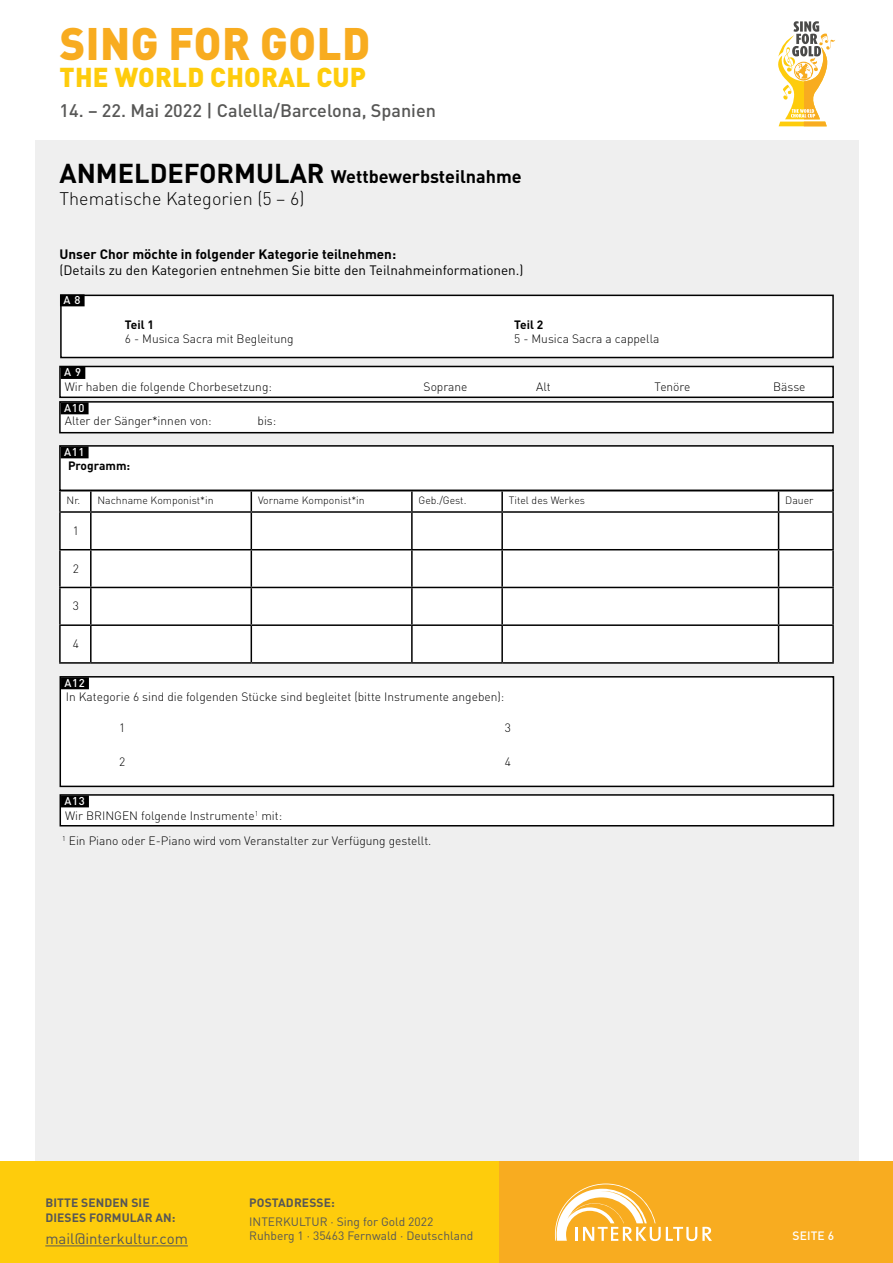
<style>
.page{position:relative;width:893px;height:1263px;background:#fff}
.page>*{position:absolute;margin:0;border:0;box-sizing:border-box;transform-origin:0 0}
.t1{font:900 45px "DIN Pro";letter-spacing:.01em;color:#f8ac20;scale:.96 1}
.t2{font:900 27px "DIN Pro";letter-spacing:.01em;color:#fecc0c;scale:.96 1}
.t3{font:300 18px/21.6px "DIN Pro";color:#000}
.t4{font:500 18px "DIN Pro";color:#575756}
.t5{font:15px "DIN Pro";color:#575756}
.t6{font:13.5px "DIN Pro";color:#000}
.t7{font:700 13.5px "DIN Pro";color:#000}
.t8{font:300 12px/25px "DIN Pro";color:#000}
.t9{font:12px/14.4px "DIN Pro";color:#575756}
.t10{font:700 12px/14.4px "DIN Pro";letter-spacing:.01em;color:#575756}
.t11{font:700 12px "DIN Pro";color:#000}
.t12{font:500 12px "DIN Pro";letter-spacing:.01em;color:#fff}
.t13{font:500 11.25px "DIN Pro";letter-spacing:.06em;color:#fff}
.t14{font:300 10.5px "DIN Pro";color:#000}
.s1{font-weight:700;font-size:27px}
.s2{font-weight:700}
</style>
<div class="page">
<div style="left:0;top:1161px;width:819px;height:102px;background:#fecc0c"></div>
<div style="left:500px;top:1161px;width:393px;height:102px;background:#f8ac20"></div>
<div style="left:35px;top:140px;width:823px;height:1021px;background:#efefef"></div>
<svg style="left:555px;top:1183px;width:157px;height:58px"></svg>
<svg style="left:778px;top:21px;width:57px;height:105px"></svg>
<div style="left:60px;top:677px;width:773px;height:109px;background:#fff"></div>
<div style="left:61px;top:677px;width:28px;height:12px;background:#000"></div>
<div style="left:60px;top:676px;width:774px;height:111px;border:2px solid #000"></div>
<div style="left:61px;top:295px;width:772px;height:62px;background:#fff"></div>
<div style="left:60px;top:295px;width:774px;height:63px;border:2px solid #000"></div>
<div style="left:60px;top:294px;width:25px;height:12px;background:#000"></div>
<div style="left:60px;top:366px;width:773px;height:31px;background:#fff"></div>
<div style="left:61px;top:367px;width:24px;height:12px;background:#000"></div>
<div style="left:59px;top:366px;width:775px;height:32px;border:2px solid #000"></div>
<div style="left:60px;top:402px;width:773px;height:31px;background:#fff"></div>
<div style="left:61px;top:402px;width:28px;height:12px;background:#000"></div>
<div style="left:59px;top:401px;width:775px;height:32px;border:2px solid #000"></div>
<div style="left:60px;top:446px;width:773px;height:44px;background:#fff"></div>
<div style="left:61px;top:446px;width:28px;height:12px;background:#000"></div>
<div style="left:59px;top:445px;width:775px;height:46px;border:2px solid #000"></div>
<div style="left:61px;top:513px;width:771px;height:149px;background:#fff"></div>
<hr style="left:59px;top:490px;width:32px;height:1px;background:#000">
<hr style="left:59px;top:491px;width:2px;height:20px;background:#000">
<hr style="left:91px;top:490px;width:160px;height:1px;background:#000">
<hr style="left:251px;top:490px;width:161px;height:1px;background:#000">
<hr style="left:412px;top:490px;width:90px;height:1px;background:#000">
<hr style="left:502px;top:490px;width:277px;height:1px;background:#000">
<hr style="left:779px;top:490px;width:55px;height:1px;background:#000">
<div style="left:60px;top:491px;width:772px;height:20px;background:#fff"></div>
<hr style="left:832px;top:491px;width:2px;height:20px;background:#000">
<hr style="left:59px;top:511px;width:32px;height:2px;background:#000">
<hr style="left:59px;top:513px;width:2px;height:36px;background:#000">
<hr style="left:91px;top:511px;width:160px;height:2px;background:#000">
<hr style="left:90px;top:513px;width:2px;height:36px;background:#000">
<hr style="left:251px;top:511px;width:161px;height:2px;background:#000">
<hr style="left:251px;top:513px;width:1px;height:36px;background:#000">
<hr style="left:412px;top:511px;width:90px;height:2px;background:#000">
<hr style="left:411px;top:513px;width:2px;height:36px;background:#000">
<hr style="left:502px;top:511px;width:277px;height:2px;background:#000">
<hr style="left:501px;top:513px;width:2px;height:36px;background:#000">
<hr style="left:779px;top:511px;width:55px;height:2px;background:#000">
<hr style="left:778px;top:513px;width:1px;height:36px;background:#000">
<hr style="left:832px;top:513px;width:2px;height:36px;background:#000">
<hr style="left:59px;top:549px;width:32px;height:1px;background:#000">
<hr style="left:59px;top:550px;width:2px;height:37px;background:#000">
<hr style="left:91px;top:549px;width:160px;height:1px;background:#000">
<hr style="left:90px;top:550px;width:2px;height:37px;background:#000">
<hr style="left:251px;top:549px;width:161px;height:1px;background:#000">
<hr style="left:251px;top:550px;width:1px;height:37px;background:#000">
<hr style="left:412px;top:549px;width:90px;height:1px;background:#000">
<hr style="left:411px;top:550px;width:2px;height:37px;background:#000">
<hr style="left:502px;top:549px;width:277px;height:1px;background:#000">
<hr style="left:501px;top:550px;width:2px;height:37px;background:#000">
<hr style="left:779px;top:549px;width:55px;height:1px;background:#000">
<hr style="left:778px;top:550px;width:1px;height:37px;background:#000">
<hr style="left:832px;top:550px;width:2px;height:37px;background:#000">
<hr style="left:59px;top:587px;width:32px;height:1px;background:#000">
<hr style="left:59px;top:588px;width:2px;height:36px;background:#000">
<hr style="left:91px;top:587px;width:160px;height:1px;background:#000">
<hr style="left:90px;top:588px;width:2px;height:36px;background:#000">
<hr style="left:251px;top:587px;width:161px;height:1px;background:#000">
<hr style="left:251px;top:588px;width:1px;height:36px;background:#000">
<hr style="left:412px;top:587px;width:90px;height:1px;background:#000">
<hr style="left:411px;top:588px;width:2px;height:36px;background:#000">
<hr style="left:502px;top:587px;width:277px;height:1px;background:#000">
<hr style="left:501px;top:588px;width:2px;height:36px;background:#000">
<hr style="left:779px;top:587px;width:55px;height:1px;background:#000">
<hr style="left:778px;top:588px;width:1px;height:36px;background:#000">
<hr style="left:832px;top:588px;width:2px;height:36px;background:#000">
<hr style="left:59px;top:624px;width:32px;height:2px;background:#000">
<hr style="left:59px;top:626px;width:2px;height:36px;background:#000">
<hr style="left:91px;top:624px;width:160px;height:2px;background:#000">
<hr style="left:90px;top:626px;width:2px;height:36px;background:#000">
<hr style="left:251px;top:624px;width:161px;height:2px;background:#000">
<hr style="left:251px;top:626px;width:1px;height:36px;background:#000">
<hr style="left:412px;top:624px;width:90px;height:2px;background:#000">
<hr style="left:411px;top:626px;width:2px;height:36px;background:#000">
<hr style="left:502px;top:624px;width:277px;height:2px;background:#000">
<hr style="left:501px;top:626px;width:2px;height:36px;background:#000">
<hr style="left:779px;top:624px;width:55px;height:2px;background:#000">
<hr style="left:778px;top:626px;width:1px;height:36px;background:#000">
<hr style="left:832px;top:626px;width:2px;height:36px;background:#000">
<hr style="left:59px;top:662px;width:32px;height:2px;background:#000">
<hr style="left:91px;top:662px;width:160px;height:2px;background:#000">
<hr style="left:251px;top:662px;width:161px;height:2px;background:#000">
<hr style="left:412px;top:662px;width:90px;height:2px;background:#000">
<hr style="left:502px;top:662px;width:277px;height:2px;background:#000">
<hr style="left:779px;top:662px;width:55px;height:2px;background:#000">
<div style="left:60px;top:795px;width:773px;height:31px;background:#fff"></div>
<div style="left:61px;top:795px;width:28px;height:12px;background:#000"></div>
<div style="left:60px;top:794px;width:774px;height:32px;border:2px solid #000"></div>
<hr style="left:45px;top:1245px;width:143px;height:1px;background:#575756">
<h1 class="t1" style="left:60px;top:13px;width:325px">SING FOR GOLD</h1>
<h2 class="t2" style="left:60px;top:59px;width:321px">THE WORLD CHORAL CUP</h2>
<h3 class="t4" style="left:60px;top:98px;width:378px">14. – 22. Mai 2022 | Calella/Barcelona, Spanien</h3>
<h3 class="t3" style="left:60px;top:165px;width:464px"><span class="s1">ANMELDEFORMULAR</span> <span class="s2">Wettbewerbsteilnahme<br></span>Thematische Kategorien (5 – 6)</h3>
<p class="t7" style="left:60px;top:244px;width:338px">Unser Chor möchte in folgender Kategorie teilnehmen:</p>
<p class="t6" style="left:60px;top:261px;width:466px">(Details zu den Kategorien entnehmen Sie bitte den Teilnahmeinformationen.)</p>
<p class="t13" style="left:63px;top:292px;width:19px">A 8</p>
<p class="t11" style="left:125px;top:316px;width:31px">Teil 1</p>
<p class="t8" style="left:125px;top:326px;width:170px">6 - Musica Sacra mit Begleitung</p>
<p class="t11" style="left:514px;top:316px;width:31px">Teil 2</p>
<p class="t8" style="left:514px;top:326px;width:147px">5 - Musica Sacra a cappella</p>
<p class="t13" style="left:64px;top:365px;width:19px">A 9</p>
<p class="t13" style="left:64px;top:400px;width:22px">A10</p>
<p class="t13" style="left:64px;top:444px;width:22px">A11</p>
<p class="t8" style="left:65px;top:374px;width:209px">Wir haben die folgende Chorbesetzung:</p>
<p class="t8" style="left:424px;top:374px;width:45px">Soprane</p>
<p class="t8" style="left:536px;top:374px;width:16px">Alt</p>
<p class="t8" style="left:655px;top:374px;width:37px">Tenöre</p>
<p class="t8" style="left:773px;top:374px;width:34px">Bässe</p>
<p class="t8" style="left:65px;top:408px;width:148px">Alter der Sänger*innen von:</p>
<p class="t8" style="left:258px;top:408px;width:20px">bis:</p>
<p class="t11" style="left:68px;top:458px;width:64px">Programm:</p>
<p class="t14" style="left:67px;top:493px;width:148px">Nr. Nachname Komponist*in</p>
<p class="t14" style="left:258px;top:493px;width:108px">Vorname Komponist*in</p>
<p class="t14" style="left:419px;top:493px;width:49px">Geb./Gest.</p>
<p class="t14" style="left:509px;top:493px;width:78px">Titel des Werkes</p>
<p class="t14" style="left:785px;top:493px;width:30px">Dauer</p>
<p class="t8" style="left:73px;top:517px;width:8px">1</p>
<p class="t8" style="left:73px;top:555px;width:8px">2</p>
<p class="t8" style="left:73px;top:593px;width:8px">3</p>
<p class="t8" style="left:73px;top:631px;width:8px">4</p>
<p class="t13" style="left:64px;top:675px;width:22px">A12</p>
<p class="t8" style="left:66px;top:684px;width:440px">In Kategorie 6 sind die folgenden Stücke sind begleitet (bitte Instrumente angeben):</p>
<p class="t13" style="left:64px;top:793px;width:22px">A13</p>
<p class="t8" style="left:119px;top:715px;width:8px">1</p>
<p class="t8" style="left:505px;top:715px;width:8px">3</p>
<p class="t8" style="left:119px;top:748px;width:8px">2</p>
<p class="t8" style="left:505px;top:748px;width:8px">4</p>
<p class="t8" style="left:62px;top:803px;width:371px">Wir BRINGEN folgende Instrumente<sup>1</sup> mit:<br><sup>1</sup> Ein Piano oder E-Piano wird vom Veranstalter zur Verfügung gestellt.</p>
<p class="t10" style="left:249px;top:1195px;width:87px">POSTADRESSE:</p>
<p class="t9" style="left:249px;top:1214px;width:226px">INTERKULTUR · Sing for Gold 2022<br>Ruhberg 1 · 35463 Fernwald · Deutschland</p>
<p class="t10" style="left:45px;top:1195px;width:132px">BITTE SENDEN SIE<br>DIESES FORMULAR AN:</p>
<p class="t5" style="left:45px;top:1228px;width:144px">mail@interkultur.com</p>
<p class="t12" style="left:792px;top:1228px;width:43px">SEITE 6</p>
</div>
